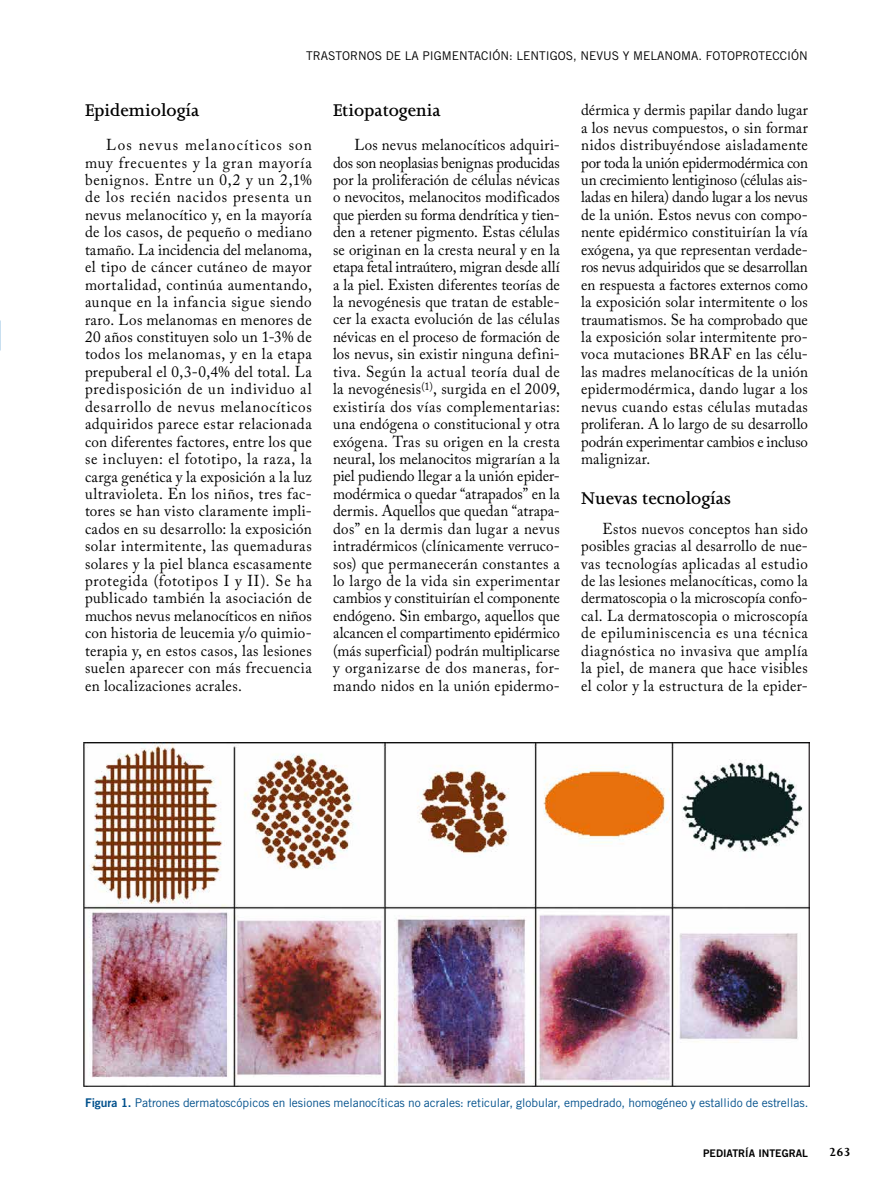
<style>
.page{position:relative;width:893px;height:1191px;background:#fff}
.page>*{position:absolute;margin:0;border:0;box-sizing:border-box;transform-origin:0 0}
.t1{font:600 19.5px "Joanna MT Std";color:#000}
.t2{font:15.75px/17.4px "Adobe Caslon Pro";letter-spacing:.025em;color:#000;text-align:justify;scale:.95 1}
.t3{font:15.75px/17.4px "Adobe Caslon Pro";letter-spacing:.025em;color:#000;text-align:justify;scale:.96 1}
.t4{font:700 13.5px "Joanna MT Std";color:#000}
.t5{font:12px "Trade Gothic";letter-spacing:-.005em;color:#00508c}
.t6{font:12px "Trade Gothic";color:#000}
.t7{font:10.5px "Trade Gothic Bold Two";color:#000}
.s1{font-family:"Trade Gothic Bold Two"}
</style>
<div class="page">
<img style="left:83px;top:743px;width:727px;height:343px">
<p class="t6" style="left:306px;top:49px;width:503px">Trastornos de la pigmentación: lentigos, nevus y melanoma. Fotoprotección</p>
<p class="t1" style="left:85px;top:99px;width:116px">Epidemiología</p>
<p class="t3" style="left:85px;top:136px;width:238px;text-indent:21px">Los nevus melanocíticos son muy frecuentes y la gran mayoría benignos. Entre un 0,2 y un 2,1% de los recién nacidos presenta un nevus melanocítico y, en la mayoría de los casos, de pequeño o mediano tamaño. La incidencia del melanoma, el tipo de cáncer cutáneo de mayor mortalidad, continúa aumentando, aunque en la infancia sigue siendo raro. Los melanomas en menores de 20 años constituyen solo un 1-3% de todos los melanomas, y en la etapa prepuberal el 0,3-0,4% del total. La predisposición de un individuo al desarrollo de nevus melanocíticos adquiridos parece estar relacionada con diferentes factores, entre los que se incluyen: el fototipo, la raza, la carga genética y la exposición a la luz ultravioleta. En los niños, tres fac&shy;tores se han visto claramente impli&shy;cados en su desarrollo: la exposición solar intermitente, las quemaduras solares y la piel blanca escasamente protegida (fototipos I y II). Se ha publicado también la asociación de muchos nevus melanocíticos en niños con historia de leucemia y/o quimio&shy;terapia y, en estos casos, las lesiones suelen aparecer con más frecuencia en localizaciones acrales.</p>
<p class="t1" style="left:333px;top:99px;width:109px">Etiopatogenia</p>
<p class="t2" style="left:333px;top:136px;width:240px;text-indent:21px">Los nevus melanocíticos adquiri&shy;dos son neoplasias benignas producidas por la proliferación de células névicas o nevocitos, melanocitos modificados que pierden su forma dendrítica y tien&shy;den a retener pigmento. Estas células se originan en la cresta neural y en la etapa fetal intraútero, migran desde allí a la piel. Existen diferentes teorías de la nevogénesis que tratan de estable&shy;cer la exacta evolución de las células névicas en el proceso de formación de los nevus, sin existir ninguna defini&shy;tiva. Según la actual teoría dual de la nevogénesis<sup>(1)</sup>, surgida en el 2009, existiría dos vías complementarias: una endógena o constitucional y otra exógena. Tras su origen en la cresta neural, los melanocitos migrarían a la piel pudiendo llegar a la unión epider&shy;modérmica o quedar “atrapados” en la dermis. Aquellos que quedan “atrapa&shy;dos” en la dermis dan lugar a nevus intradérmicos (clínicamente verruco&shy;sos) que permanecerán constantes a lo largo de la vida sin experimentar cambios y constituirían el componente endógeno. Sin embargo, aquellos que alcancen el compartimento epidérmico (más superficial) podrán multiplicarse y organizarse de dos maneras, for&shy;mando nidos en la unión epidermo-</p>
<p class="t2" style="left:581px;top:101px;width:240px">dérmica y dermis papilar dando lugar a los nevus compuestos, o sin formar nidos distribuyéndose aisladamente por toda la unión epidermodérmica con un crecimiento lentiginoso (células ais&shy;ladas en hilera) dando lugar a los nevus de la unión. Estos nevus con compo&shy;nente epidérmico constituirían la vía exógena, ya que representan verdade&shy;ros nevus adquiridos que se desarrollan en respuesta a factores externos como la exposición solar intermitente o los traumatismos. Se ha comprobado que la exposición solar intermitente pro&shy;voca mutaciones BRAF en las célu&shy;las madres melanocíticas de la unión epidermodérmica, dando lugar a los nevus cuando estas células mutadas proliferan. A lo largo de su desarrollo podrán experimentar cambios e incluso malignizar.</p>
<p class="t1" style="left:581px;top:488px;width:151px">Nuevas tecnologías</p>
<p class="t2" style="left:581px;top:519px;width:240px;text-indent:21px">Estos nuevos conceptos han sido posibles gracias al desarrollo de nue&shy;vas tecnologías aplicadas al estudio de las lesiones melanocíticas, como la dermatoscopia o la microscopía confo&shy;cal. La dermatoscopia o microscopía de epiluminiscencia es una técnica diagnóstica no invasiva que amplía la piel, de manera que hace visibles el color y la estructura de la epider-</p>
<p class="t5" style="left:85px;top:1095px;width:725px"><span class="s1">Figura 1.</span> Patrones dermatoscópicos en lesiones melanocíticas no acrales: reticular, globular, empedrado, homogéneo y estallido de estrellas.</p>
<p class="t7" style="left:703px;top:1146px;width:106px">PEDIATRÍA INTEGRAL</p>
<p class="t4" style="left:829px;top:1144px;width:23px">263</p>
</div>
